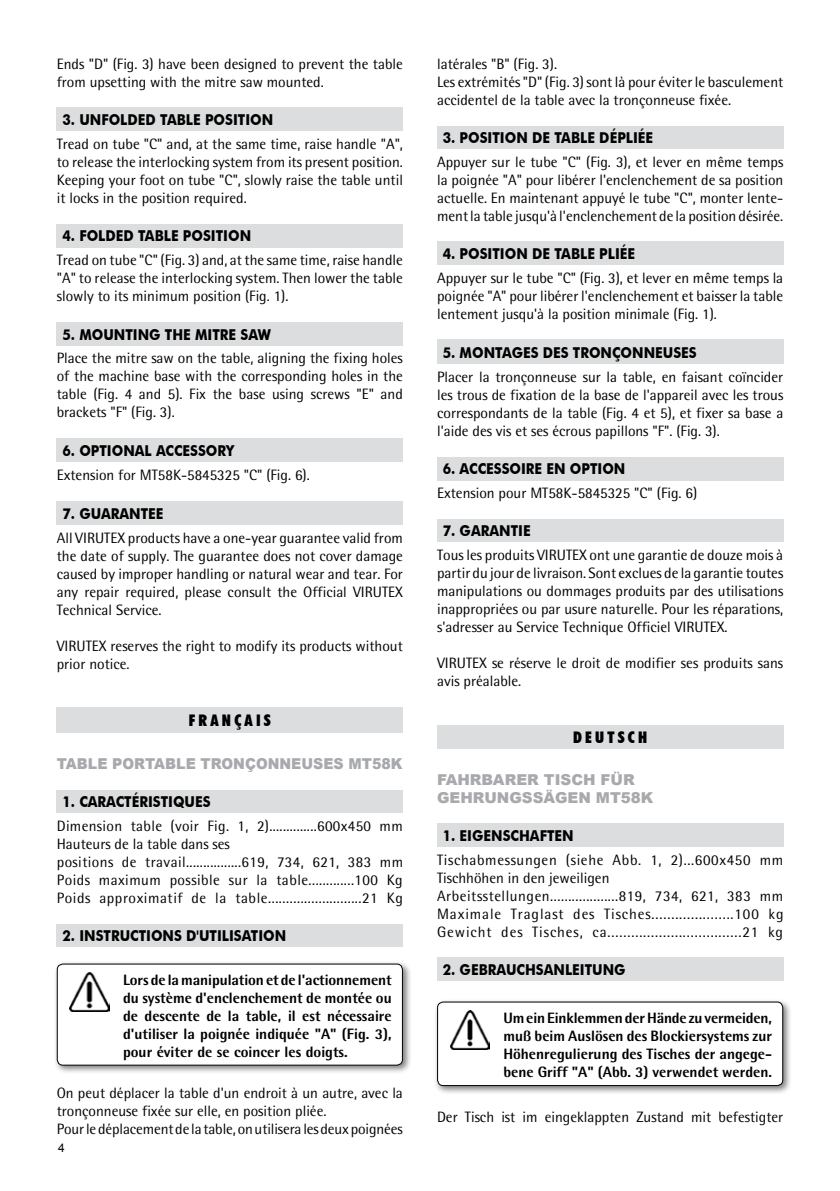
<style>
.page{position:relative;width:840px;height:1191px;background:#fff}
.page>*{position:absolute;margin:0;border:0;box-sizing:border-box;transform-origin:0 0}
.t1{font:900 condensed 16px "Futura BT";letter-spacing:.2em;color:#000}
.t2{font:15px/18px "Rotis Semi Sans";color:#000;text-align:justify}
.t3{font:800 15px/18px "Rotis Semi Sans";color:#000;text-align:justify}
.t4{font:700 15px "Futura BT";color:#000;scale:.9 1}
.t5{font:15px/18px "Rotis Semi Sans";letter-spacing:.045em;color:#000}
.t6{font:15px/18px "Rotis Semi Sans";letter-spacing:.025em;color:#000}
.t7{font:900 15px/18px "Arial";color:#a7a9ac}
.t8{font:900 15px "Arial";color:#a7a9ac;scale:.94 1}
.t9{font:12px "Arial";color:#000}
</style>
<div class="page">
<div style="left:57px;top:108px;width:345px;height:23px;background:#dcddde"></div>
<div style="left:57px;top:224px;width:345px;height:23px;background:#dcddde"></div>
<div style="left:57px;top:322px;width:345px;height:23px;background:#dcddde"></div>
<div style="left:57px;top:438px;width:345px;height:24px;background:#dcddde"></div>
<div style="left:57px;top:501px;width:345px;height:23px;background:#dcddde"></div>
<div style="left:57px;top:707px;width:345px;height:25px;background:#dcddde"></div>
<div style="left:57px;top:789px;width:345px;height:23px;background:#dcddde"></div>
<div style="left:57px;top:923px;width:345px;height:23px;background:#dcddde"></div>
<div style="left:53px;top:960px;width:358px;height:114px;background:#000;opacity:.5"></div>
<div style="left:57px;top:964px;width:345px;height:101px;background:#fff;border-radius:6px"></div>
<img style="left:70px;top:972px;width:39px;height:39px">
<div style="left:57px;top:963px;width:345px;height:102px;border:1px solid #000;border-radius:6px"></div>
<div style="left:437px;top:126px;width:345px;height:23px;background:#dcddde"></div>
<div style="left:437px;top:242px;width:345px;height:23px;background:#dcddde"></div>
<div style="left:437px;top:340px;width:345px;height:24px;background:#dcddde"></div>
<div style="left:437px;top:457px;width:345px;height:23px;background:#dcddde"></div>
<div style="left:437px;top:519px;width:345px;height:23px;background:#dcddde"></div>
<div style="left:437px;top:725px;width:345px;height:23px;background:#dcddde"></div>
<div style="left:437px;top:823px;width:345px;height:23px;background:#dcddde"></div>
<div style="left:437px;top:957px;width:345px;height:24px;background:#dcddde"></div>
<div style="left:433px;top:998px;width:358px;height:96px;background:#000;opacity:.5"></div>
<div style="left:437px;top:1002px;width:345px;height:83px;background:#fff;border-radius:6px"></div>
<img style="left:450px;top:1010px;width:39px;height:39px">
<div style="left:437px;top:1001px;width:345px;height:85px;border:1px solid #000;border-radius:6px"></div>
<p class="t2" style="left:57px;top:55px;width:347px">Ends "D" (Fig. 3) have been designed to prevent the table from upsetting with the mitre saw mounted.</p>
<p class="t4" style="left:62px;top:111px;width:236px">3. UNFOLDED TABLE POSITION</p>
<p class="t2" style="left:57px;top:135px;width:347px">Tread on tube "C" and, at the same time, raise handle "A", to release the interlocking system from its present position.<br>Keeping your foot on tube "C", slowly raise the table until it locks in the position required.</p>
<p class="t4" style="left:62px;top:227px;width:211px">4. FOLDED TABLE POSITION</p>
<p class="t2" style="left:57px;top:251px;width:347px">Tread on tube "C" (Fig. 3) and, at the same time, raise handle "A" to release the interlocking system. Then lower the table slowly to its minimum position (Fig. 1).</p>
<p class="t4" style="left:62px;top:325px;width:233px">5. MOUNTING THE MITRE SAW</p>
<p class="t2" style="left:57px;top:349px;width:347px">Place the mitre saw on the table, aligning the fixing holes of the machine base with the corresponding holes in the table (Fig. 4 and 5). Fix the base using screws "E" and brackets "F" (Fig. 3).</p>
<p class="t4" style="left:62px;top:441px;width:192px">6. OPTIONAL ACCESSORY</p>
<p class="t2" style="left:57px;top:466px;width:254px">Extension for MT58K-5845325 "C" (Fig. 6).</p>
<p class="t4" style="left:62px;top:504px;width:114px">7. GUARANTEE</p>
<p class="t2" style="left:57px;top:528px;width:347px">All VIRUTEX products have a one-year guarantee valid from the date of supply. The guarantee does not cover damage caused by improper handling or natural wear and tear. For any repair required, please consult the Official VIRUTEX Technical Service.</p>
<p class="t2" style="left:57px;top:636px;width:347px">VIRUTEX reserves the right to modify its products without prior notice.</p>
<p class="t1" style="left:189px;top:711px;width:83px">FRANÇAIS</p>
<p class="t8" style="left:57px;top:752px;width:369px">TABLE PORTABLE TRONÇONNEUSES MT58K</p>
<p class="t4" style="left:62px;top:792px;width:166px">1. CARACTÉRISTIQUES</p>
<p class="t6" style="left:57px;top:816px;width:348px">Dimension table (voir Fig. 1, 2)..............600x450 mm Hauteurs de la table dans ses<br>positions de travail................619, 734, 621, 383 mm Poids maximum possible sur la table.............100 Kg Poids approximatif de la table..........................21 Kg</p>
<p class="t4" style="left:62px;top:926px;width:250px">2. INSTRUCTIONS D'UTILISATION</p>
<p class="t3" style="left:123px;top:970px;width:270px">Lors de la manipulation et de l'actionnement du système d'enclenchement de montée ou de descente de la table, il est nécessaire d'utiliser la poignée indiquée "A" (Fig. 3), pour éviter de se coincer les doigts.</p>
<p class="t2" style="left:57px;top:1083px;width:347px;text-align:left">On peut déplacer la table d'un endroit à un autre, avec la tronçonneuse fixée sur elle, en position pliée.<br>Pour le déplacement de la table, on utilisera les deux poignées</p>
<p class="t9" style="left:58px;top:1140px;width:8px">4</p>
<p class="t2" style="left:437px;top:54px;width:347px;text-align:left">latérales "B" (Fig. 3).<br>Les extrémités "D" (Fig. 3) sont là pour éviter le basculement accidentel de la table avec la tronçonneuse fixée.</p>
<p class="t4" style="left:442px;top:128px;width:235px">3. POSITION DE TABLE DÉPLIÉE</p>
<p class="t2" style="left:437px;top:152px;width:347px">Appuyer sur le tube "C" (Fig. 3), et lever en même temps la poignée "A" pour libérer l'enclenchement de sa position actuelle. En maintenant appuyé le tube "C", monter lente&shy;ment la table jusqu'à l'enclenchement de la position désirée.</p>
<p class="t4" style="left:442px;top:244px;width:215px">4. POSITION DE TABLE PLIÉE</p>
<p class="t2" style="left:437px;top:269px;width:347px">Appuyer sur le tube "C" (Fig. 3), et lever en même temps la poignée "A" pour libérer l'enclenchement et baisser la table lentement jusqu'à la position minimale (Fig. 1).</p>
<p class="t4" style="left:442px;top:343px;width:283px">5. MONTAGES DES TRONÇONNEUSES</p>
<p class="t2" style="left:437px;top:368px;width:347px">Placer la tronçonneuse sur la table, en faisant coïncider les trous de fixation de la base de l'appareil avec les trous correspondants de la table (Fig. 4 et 5), et fixer sa base a l'aide des vis et ses écrous papillons "F". (Fig. 3).</p>
<p class="t4" style="left:442px;top:460px;width:204px">6. ACCESSOIRE EN OPTION</p>
<p class="t2" style="left:437px;top:484px;width:261px">Extension pour MT58K-5845325 "C" (Fig. 6)</p>
<p class="t4" style="left:442px;top:522px;width:99px">7. GARANTIE</p>
<p class="t2" style="left:437px;top:546px;width:347px">Tous les produits VIRUTEX ont une garantie de douze mois à partir du jour de livraison. Sont exclues de la garantie toutes manipulations ou dommages produits par des utilisations inappropriées ou par usure naturelle. Pour les réparations, s'adresser au Service Technique Officiel VIRUTEX.</p>
<p class="t2" style="left:437px;top:654px;width:347px">VIRUTEX se réserve le droit de modifier ses produits sans avis préalable.</p>
<p class="t1" style="left:573px;top:727px;width:75px">DEUTSCH</p>
<p class="t7" style="left:437px;top:770px;width:218px">FAHRBARER TISCH FÜR<br>GEHRUNGSSÄGEN MT58K</p>
<p class="t4" style="left:442px;top:826px;width:147px">1. EIGENSCHAFTEN</p>
<p class="t5" style="left:437px;top:850px;width:348px">Tischabmessungen (siehe Abb. 1, 2)...600x450 mm Tischhöhen in den jeweiligen Arbeitsstellungen...................819, 734, 621, 383 mm Maximale Traglast des Tisches.....................100 kg Gewicht des Tisches, ca..................................21 kg</p>
<p class="t4" style="left:442px;top:960px;width:205px">2. GEBRAUCHSANLEITUNG</p>
<p class="t3" style="left:503px;top:1008px;width:270px">Um ein Einklemmen der Hände zu vermeiden, muß beim Auslösen des Blockiersystems zur Höhenregulierung des Tisches der angege&shy;bene Griff "A" (Abb. 3) verwendet werden.</p>
<p class="t2" style="left:437px;top:1107px;width:347px">Der Tisch ist im eingeklappten Zustand mit befestigter</p>
</div>
